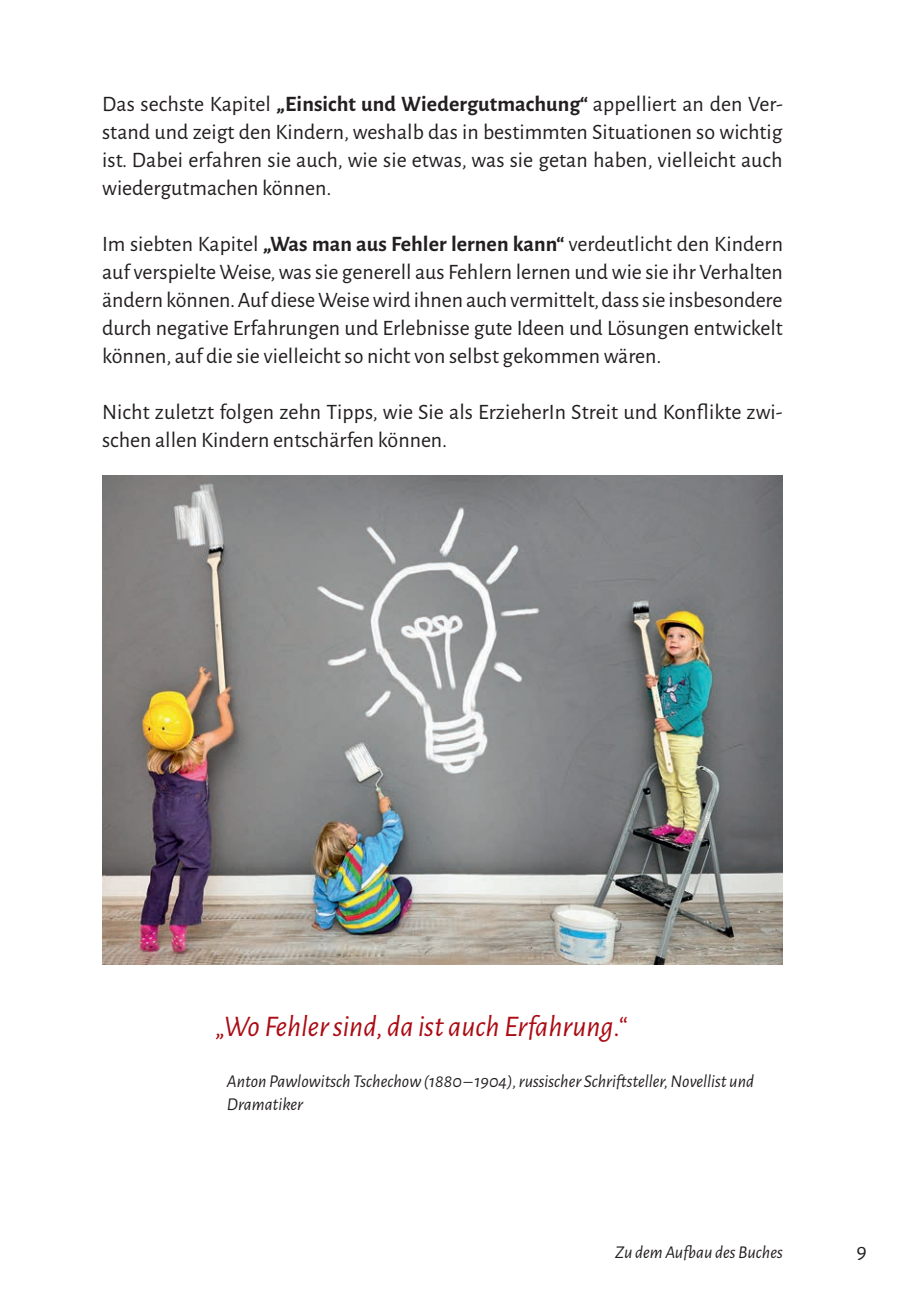
<style>
.page{position:relative;width:909px;height:1305px;background:#fff}
.page>*{position:absolute;margin:0;border:0;box-sizing:border-box;transform-origin:0 0}
.t1{font:italic 30px "Alegreya Sans";color:#ab0b13}
.t2{font:22px/28px "Alegreya Sans";color:#231f20;text-align:justify}
.t3{font:italic 18px/23.2px "Alegreya Sans";color:#231f20}
.s1{font-weight:700}
</style>
<div class="page">
<img style="left:102px;top:475px;width:680px;height:489px">
<p class="t2" style="left:102px;top:89px;width:682px">Das sechste Kapitel <span class="s1">„Einsicht und Wiedergutmachung“</span> appelliert an den Ver&shy;stand und zeigt den Kindern, weshalb das in bestimmten Situationen so wichtig ist. Dabei erfahren sie auch, wie sie etwas, was sie getan haben, vielleicht auch wiedergutmachen können.</p>
<p class="t2" style="left:102px;top:229px;width:682px">Im siebten Kapitel <span class="s1">„Was man aus Fehler lernen kann“</span> verdeutlicht den Kindern auf verspielte Weise, was sie generell aus Fehlern lernen und wie sie ihr Verhalten ändern können. Auf diese Weise wird ihnen auch vermittelt, dass sie insbesondere durch negative Erfahrungen und Erlebnisse gute Ideen und Lösungen entwickelt können, auf die sie vielleicht so nicht von selbst gekommen wären.</p>
<p class="t2" style="left:102px;top:397px;width:682px">Nicht zuletzt folgen zehn Tipps, wie Sie als ErzieherIn Streit und Konflikte zwi&shy;schen allen Kindern entschärfen können.</p>
<h1 class="t1" style="left:215px;top:1005px;width:413px">„Wo Fehler sind, da ist auch Erfahrung.“</h1>
<p class="t3" style="left:227px;top:1068px;width:528px">Anton Pawlowitsch Tschechow (1880–1904), russischer Schriftsteller, Novellist und<br>Dramatiker</p>
<p class="t3" style="left:615px;top:1239px;width:169px">Zu dem Aufbau des Buches</p>
<p class="t2" style="left:856px;top:1235px;width:12px">9</p>
</div>
